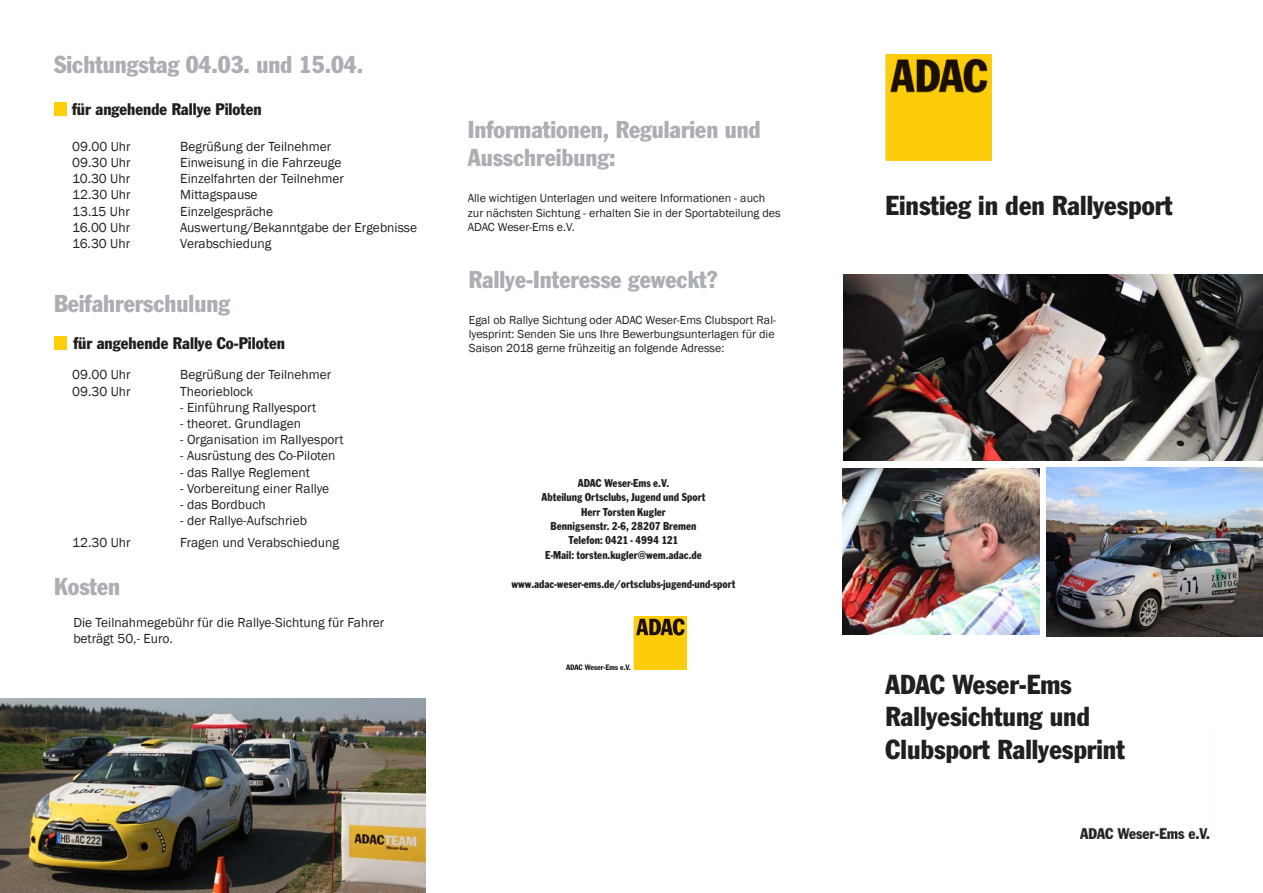
<style>
.page{position:relative;width:1263px;height:893px;background:#fff}
.page>*{position:absolute;margin:0;border:0;box-sizing:border-box;transform-origin:0 0}
.t1{font:condensed 27px/32.4px "Franklin Gothic";color:#231f20}
.t2{font:condensed 24px/28.8px "Franklin Gothic";color:#abaeb3}
.t3{font:condensed 16.5px "Franklin Gothic";color:#231f20}
.t4{font:13.5px/16.2px "Franklin Gothic";color:#231f20}
.t5{font:12px/14.4px "Franklin Gothic";color:#231f20;text-align:justify}
.t6{font:12px/14.4px "Franklin Gothic T Regular Condensed Ro 1";color:#231f20;text-align:center}
</style>
<div class="page">
<img style="left:885px;top:54px;width:107px;height:106px">
<img style="left:1081px;top:827px;width:129px;height:12px">
<img style="left:843px;top:274px;width:420px;height:186px">
<img style="left:842px;top:469px;width:198px;height:166px">
<img style="left:566px;top:617px;width:121px;height:53px">
<img style="left:1046px;top:468px;width:217px;height:169px">
<div style="left:54px;top:102px;width:12px;height:13px;background:#fece08"></div>
<div style="left:54px;top:336px;width:13px;height:13px;background:#fece08"></div>
<img style="left:0;top:698px;width:425px;height:195px">
<h2 class="t2" style="left:54px;top:49px;width:311px">Sichtungstag 04.03. und 15.04.</h2>
<p class="t3" style="left:72px;top:99px;width:191px">für angehende Rallye Piloten</p>
<p class="t4" style="left:72px;top:139px;width:60px">09.00 Uhr</p>
<p class="t4" style="left:180px;top:139px;width:153px">Begrüßung der Teilnehmer</p>
<p class="t4" style="left:72px;top:155px;width:60px">09.30 Uhr</p>
<p class="t4" style="left:180px;top:155px;width:163px">Einweisung in die Fahrzeuge</p>
<p class="t4" style="left:72px;top:171px;width:59px">10.30 Uhr</p>
<p class="t4" style="left:180px;top:171px;width:165px">Einzelfahrten der Teilnehmer</p>
<p class="t4" style="left:72px;top:187px;width:60px">12.30 Uhr</p>
<p class="t4" style="left:180px;top:187px;width:79px">Mittagspause</p>
<p class="t4" style="left:72px;top:203px;width:59px">13.15 Uhr</p>
<p class="t4" style="left:180px;top:203px;width:95px">Einzelgespräche</p>
<p class="t4" style="left:72px;top:220px;width:59px">16.00 Uhr</p>
<p class="t4" style="left:180px;top:220px;width:238px">Auswertung/Bekanntgabe der Ergebnisse</p>
<p class="t4" style="left:72px;top:236px;width:59px">16.30 Uhr</p>
<p class="t4" style="left:180px;top:236px;width:93px">Verabschiedung</p>
<h2 class="t2" style="left:54px;top:289px;width:177px">Beifahrerschulung</h2>
<p class="t3" style="left:73px;top:333px;width:213px">für angehende Rallye Co-Piloten</p>
<p class="t4" style="left:72px;top:367px;width:60px">09.00 Uhr</p>
<p class="t4" style="left:180px;top:367px;width:153px">Begrüßung der Teilnehmer</p>
<p class="t4" style="left:72px;top:383px;width:60px">09.30 Uhr</p>
<p class="t4" style="left:180px;top:383px;width:74px">Theorieblock</p>
<p class="t4" style="left:180px;top:399px;width:137px">- Einführung Rallyesport</p>
<p class="t4" style="left:180px;top:416px;width:122px">- theoret. Grundlagen</p>
<p class="t4" style="left:180px;top:432px;width:165px">- Organisation im Rallyesport</p>
<p class="t4" style="left:180px;top:448px;width:157px">- Ausrüstung des Co-Piloten</p>
<p class="t4" style="left:180px;top:464px;width:131px">- das Rallye Reglement</p>
<p class="t4" style="left:180px;top:480px;width:150px">- Vorbereitung einer Rallye</p>
<p class="t4" style="left:180px;top:497px;width:87px">- das Bordbuch</p>
<p class="t4" style="left:180px;top:513px;width:128px">- der Rallye-Aufschrieb</p>
<p class="t4" style="left:72px;top:534px;width:60px">12.30 Uhr</p>
<p class="t4" style="left:180px;top:534px;width:160px">Fragen und Verabschiedung</p>
<h2 class="t2" style="left:54px;top:571px;width:68px">Kosten</h2>
<p class="t4" style="left:73px;top:615px;width:312px">Die Teilnahmegebühr für die Rallye-Sichtung für Fahrer beträgt 50,- Euro.</p>
<h2 class="t2" style="left:468px;top:114px;width:295px">Informationen, Regularien und<br>Ausschreibung:</h2>
<p class="t5" style="left:468px;top:192px;width:314px;text-align:left">Alle wichtigen Unterlagen und weitere Informationen - auch zur nächsten Sichtung - erhalten Sie in der Sportabteilung des<br>ADAC Weser-Ems e.V.</p>
<h2 class="t2" style="left:469px;top:264px;width:250px">Rallye-Interesse geweckt?</h2>
<p class="t5" style="left:469px;top:313px;width:309px">Egal ob Rallye Sichtung oder ADAC Weser-Ems Clubsport Ral&shy;lyesprint: Senden Sie uns Ihre Bewerbungsunterlagen für die Saison 2018 gerne frühzeitig an folgende Adresse:</p>
<p class="t6" style="left:541px;top:476px;width:166px">ADAC Weser-Ems e.V.<br>Abteilung Ortsclubs, Jugend und Sport<br>Herr Torsten Kugler<br>Bennigsenstr. 2-6, 28207 Bremen<br>Telefon: 0421 - 4994 121<br>E-Mail: torsten.kugler@wem.adac.de</p>
<p class="t6" style="left:511px;top:576px;width:226px">www.adac-weser-ems.de/ortsclubs-jugend-und-sport</p>
<h1 class="t1" style="left:885px;top:189px;width:289px">Einstieg in den Rallyesport</h1>
<h1 class="t1" style="left:885px;top:668px;width:241px">ADAC Weser-Ems<br>Rallyesichtung und<br>Clubsport Rallyesprint</h1>
</div>
